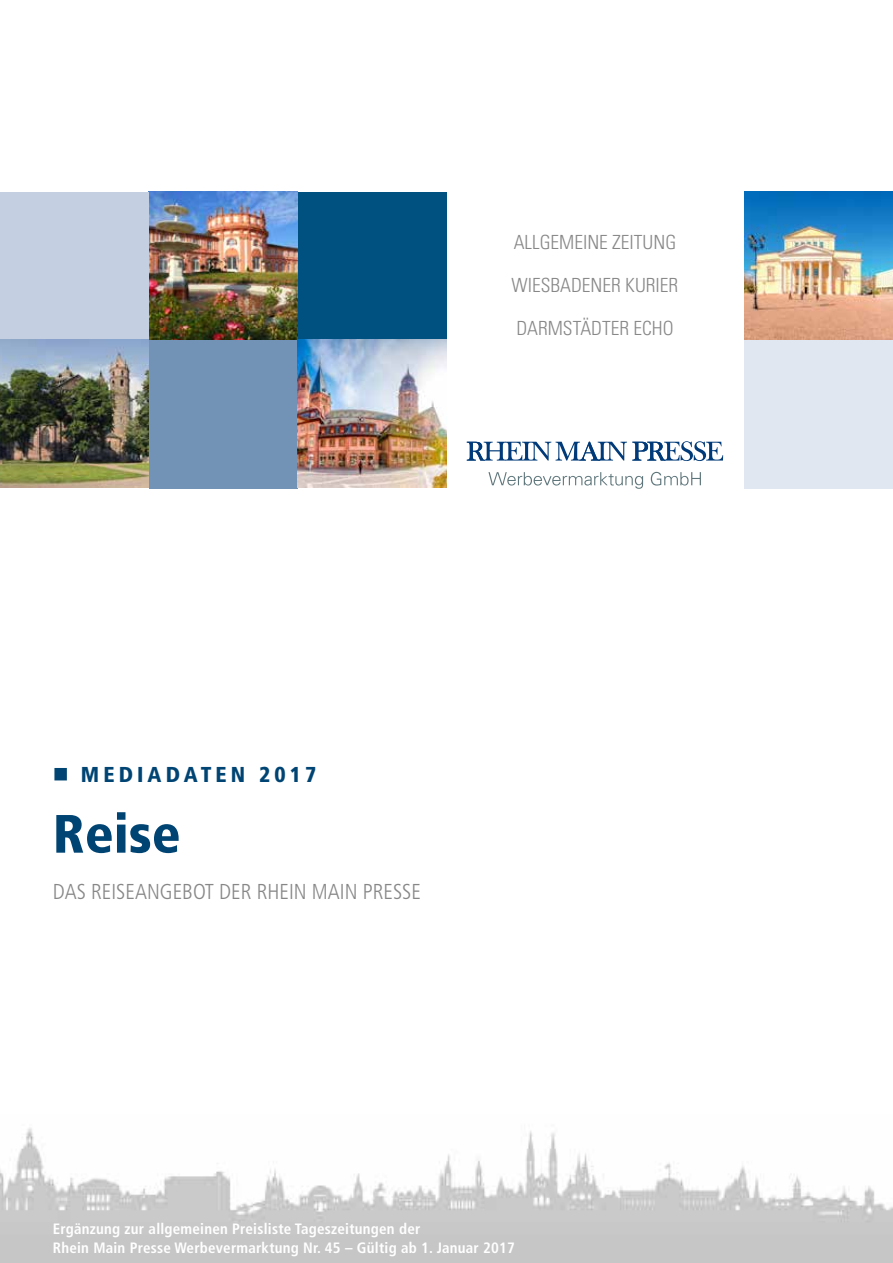
<style>
.page{position:relative;width:893px;height:1263px;background:#fff}
.page>*{position:absolute;margin:0;border:0;box-sizing:border-box;transform-origin:0 0}
.t1{font:900 condensed 54px "Frutiger LT Std";color:#004473}
.t2{font:300 condensed 21.6px "Frutiger LT Std";color:#878787}
.t3{font:900 condensed 21.6px "Frutiger LT Std";letter-spacing:.19em;color:#004473}
.t4{font:300 condensed 19.5px "Univers LT Std";color:#878787}
.t5{font:700 condensed 15px/19.5px "Frutiger LT Std";letter-spacing:.015em;color:#fff}
</style>
<div class="page">
<img style="left:0;top:1128px;width:893px;height:135px">
<svg style="left:467px;top:441px;width:256px;height:20px"></svg>
<svg style="left:488px;top:472px;width:213px;height:17px"></svg>
<img style="left:744px;top:192px;width:149px;height:148px">
<img style="left:149px;top:192px;width:149px;height:148px">
<div style="left:298px;top:192px;width:148px;height:148px;background:#00517f"></div>
<div style="left:0;top:192px;width:149px;height:148px;background:#c4cfe2"></div>
<div style="left:744px;top:340px;width:149px;height:149px;background:#e1e7f1"></div>
<div style="left:149px;top:340px;width:149px;height:149px;background:#7292b6"></div>
<img style="left:298px;top:340px;width:148px;height:148px">
<img style="left:0;top:340px;width:149px;height:147px">
<h3 class="t4" style="left:514px;top:230px;width:164px">ALLGEMEINE ZEITUNG</h3>
<h3 class="t4" style="left:512px;top:273px;width:168px">WIESBADENER KURIER</h3>
<h3 class="t4" style="left:516px;top:316px;width:159px">DARMSTÄDTER ECHO</h3>
<h2 class="t3" style="left:53px;top:761px;width:265px">■ MEDIADATEN 2017</h2>
<h1 class="t1" style="left:53px;top:801px;width:129px">Reise</h1>
<h2 class="t2" style="left:53px;top:880px;width:370px">DAS REISEANGEBOT DER RHEIN MAIN PRESSE</h2>
<p class="t5" style="left:53px;top:1219px;width:464px">Ergänzung zur allgemeinen Preisliste Tageszeitungen der<br>Rhein Main Presse Werbevermarktung Nr. 45 – Gültig ab 1. Januar 2017</p>
</div>
